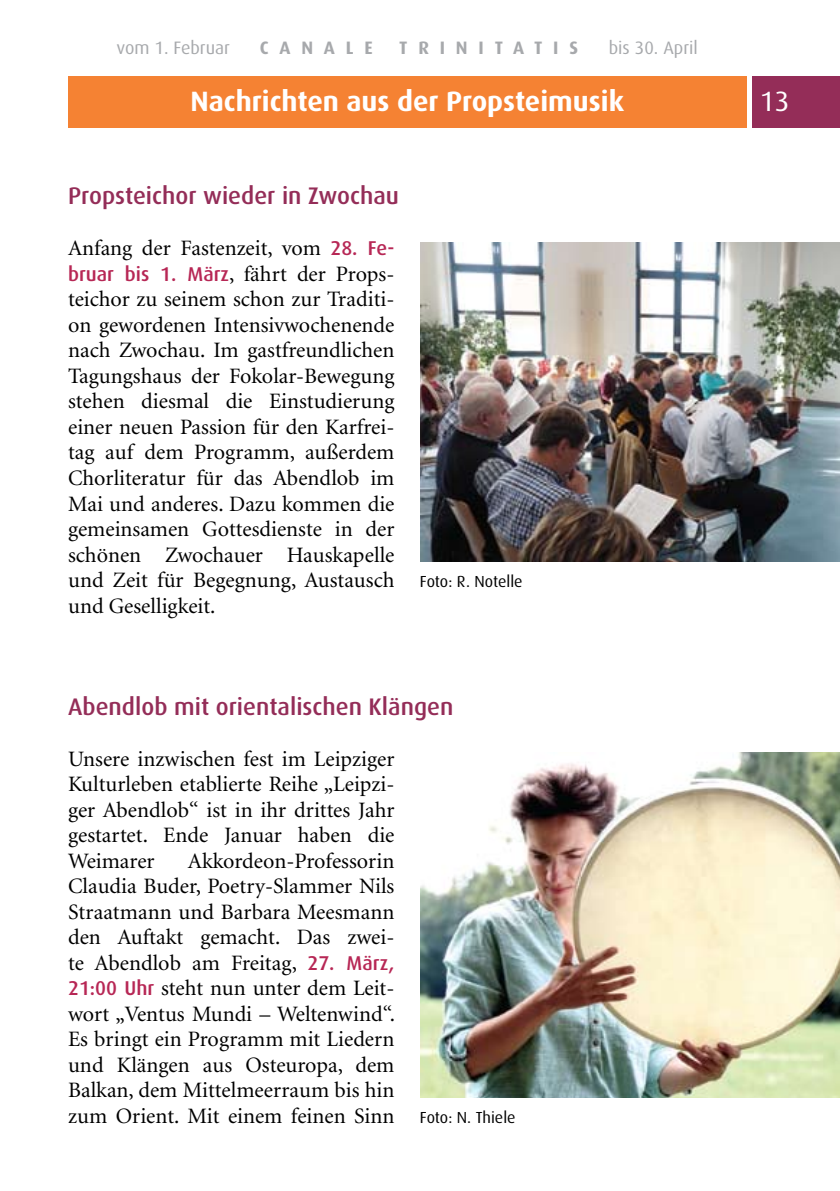
<style>
.page{position:relative;width:840px;height:1191px;background:#fff}
.page>*{position:absolute;margin:0;border:0;box-sizing:border-box;transform-origin:0 0}
.t1{font:700 28px "Dax";color:#fff}
.t2{font:28px "Dax";color:#fff}
.t3{font:500 24px "Dax";color:#942d58}
.t4{font:22px/25.6px "Minion";color:#000;text-align:justify}
.t5{font:18px "Dax";color:#a7a9ac}
.t6{font:700 18px "Dax";letter-spacing:.6em;color:#a7a9ac}
.t7{font:16px "Dax";color:#000}
.s1{font-family:"Dax";font-weight:500;font-size:20px;color:#b72755}
</style>
<div class="page">
<div style="left:68px;top:77px;width:678px;height:51px;background:#f58233"></div>
<div style="left:751px;top:77px;width:88px;height:51px;background:#942d58"></div>
<img style="left:420px;top:242px;width:419px;height:319px">
<img style="left:420px;top:753px;width:419px;height:344px">
<p class="t5" style="left:116px;top:37px;width:115px">vom 1. Februar</p>
<p class="t6" style="left:260px;top:37px;width:114px">CANALE</p>
<p class="t6" style="left:399px;top:37px;width:180px">TRINITATIS</p>
<p class="t5" style="left:608px;top:37px;width:91px">bis 30. April</p>
<p class="t1" style="left:190px;top:85px;width:435px">Nachrichten aus der Propsteimusik</p>
<p class="t2" style="left:759px;top:85px;width:31px">13</p>
<p class="t3" style="left:68px;top:182px;width:332px">Propsteichor wieder in Zwochau</p>
<p class="t4" style="left:68px;top:236px;width:328px">Anfang der Fastenzeit, vom <span class="s1">28. Fe&shy;bruar bis 1. März</span>, fährt der Props&shy;teichor zu seinem schon zur Traditi&shy;on gewordenen Intensivwochenende nach Zwochau. Im gastfreundlichen Tagungshaus der Fokolar-Bewegung stehen diesmal die Einstudierung einer neuen Passion für den Karfrei&shy;tag auf dem Programm, außerdem Chorliteratur für das Abendlob im Mai und anderes. Dazu kommen die gemeinsamen Gottesdienste in der schönen Zwochauer Hauskapelle und Zeit für Begegnung, Austausch und Geselligkeit.</p>
<p class="t7" style="left:420px;top:572px;width:104px">Foto: R. Notelle</p>
<p class="t3" style="left:68px;top:693px;width:386px">Abendlob mit orientalischen Klängen</p>
<p class="t4" style="left:68px;top:746px;width:328px">Unsere inzwischen fest im Leipziger Kulturleben etablierte Reihe „Leipzi&shy;ger Abendlob“ ist in ihr drittes Jahr gestartet. Ende Januar haben die Weimarer</p>
<p class="t4" style="left:68px;top:848px;width:328px;text-indent:120px">Akkordeon-Professorin Claudia Buder, Poetry-Slammer Nils Straatmann und Barbara Meesmann den Auftakt gemacht. Das zwei&shy;te Abendlob am Freitag, <span class="s1">27. März, 21:00 Uhr</span> steht nun unter dem Leit&shy;wort „Ventus Mundi – Weltenwind“.<br>Es bringt ein Programm mit Liedern und Klängen aus Osteuropa, dem Balkan, dem Mittelmeerraum bis hin zum Orient. Mit einem feinen Sinn</p>
<p class="t7" style="left:420px;top:1108px;width:97px">Foto: N. Thiele</p>
</div>
